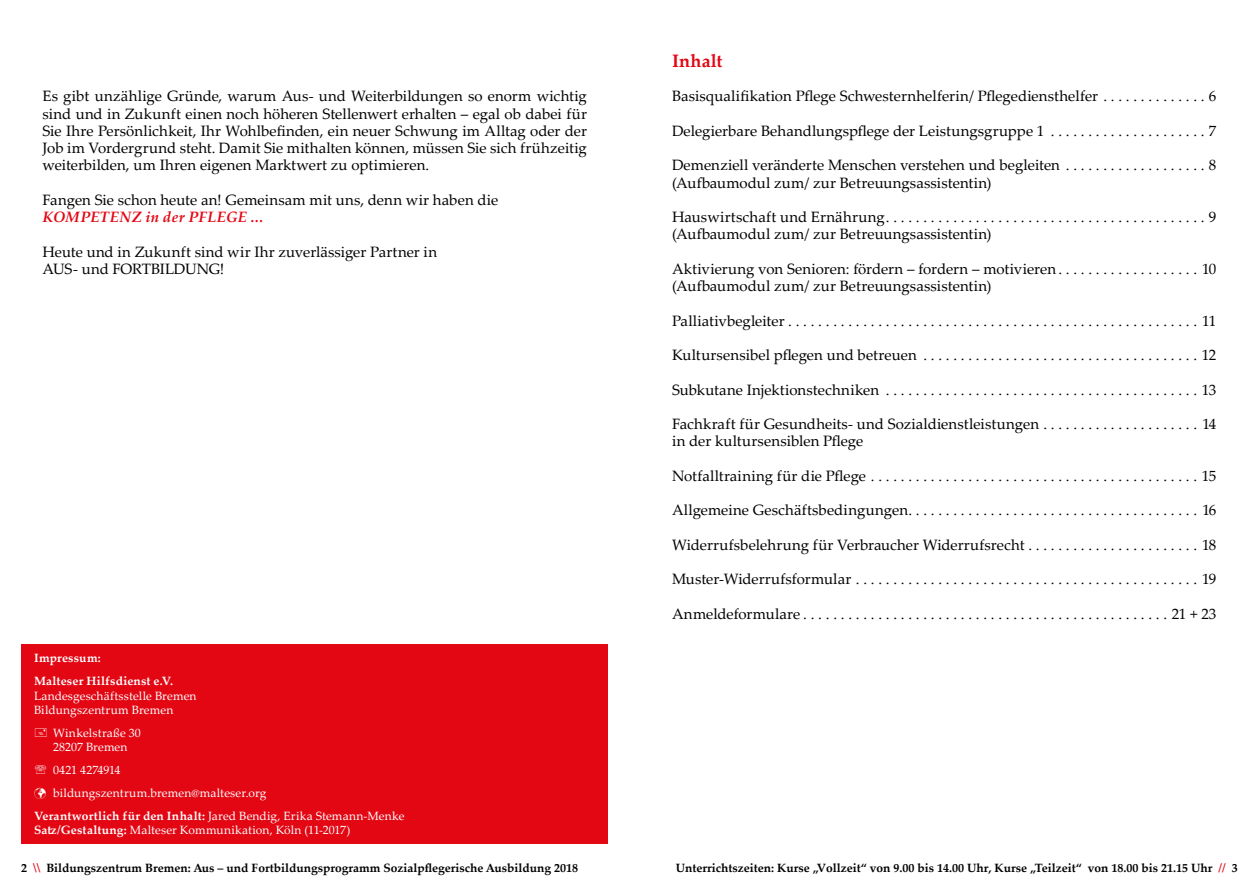
<style>
.page{position:relative;width:1259px;height:893px;background:#fff}
.page>*{position:absolute;margin:0;border:0;box-sizing:border-box;transform-origin:0 0}
.t1{font:700 18px "Palatino Linotype";letter-spacing:.01em;color:#e30613}
.t2{font:15px/17.2px "Palatino Linotype";letter-spacing:.005em;color:#000}
.t3{font:italic 700 15px "Palatino Linotype";letter-spacing:.025em;color:#e30613}
.t4{font:12px/14.4px "Palatino Linotype";letter-spacing:.01em;color:#fff}
.t5{font:700 12px "Palatino Linotype";color:#000}
.t6{font:700 12px/23px "Palatino Linotype";letter-spacing:.015em;color:#fff}
.s1{font-weight:700}
.s2{color:#e30613}
</style>
<div class="page">
<div style="left:21px;top:644px;width:587px;height:200px;background:#e30613"></div>
<p class="t2" style="left:43px;top:87px;width:546px;text-align:justify">Es gibt unzählige Gründe, warum Aus- und Weiterbildungen so enorm wichtig sind und in Zukunft einen noch höheren Stellenwert erhalten – egal ob dabei für Sie Ihre Persönlichkeit, Ihr Wohlbefinden, ein neuer Schwung im Alltag oder der Job im Vordergrund steht. Damit Sie mithalten können, müssen Sie sich frühzeitig weiterbilden, um Ihren eigenen Marktwert zu optimieren.</p>
<p class="t2" style="left:43px;top:190px;width:457px">Fangen Sie schon heute an! Gemeinsam mit uns, denn wir haben die</p>
<p class="t3" style="left:43px;top:206px;width:222px">KOMPETENZ in der PFLEGE ...</p>
<p class="t2" style="left:43px;top:242px;width:396px">Heute und in Zukunft sind wir Ihr zuverlässiger Partner in<br>AUS- und FORTBILDUNG!</p>
<p class="t6" style="left:34px;top:646px;width:141px">Impressum:<br>Malteser Hilfsdienst e.V.</p>
<p class="t4" style="left:34px;top:688px;width:164px">Landesgeschäftsstelle Bremen<br>Bildungszentrum Bremen</p>
<p class="t4" style="left:53px;top:725px;width:89px">Winkelstraße 30<br>28207 Bremen</p>
<p class="t4" style="left:53px;top:762px;width:69px">0421 4274914</p>
<p class="t4" style="left:34px;top:781px;width:372px;line-height:23px">✓ bildungszentrum.bremen@malteser.org<br><span class="s1">Verantwortlich für den Inhalt:</span> Jared Bendig, Erika Stemann-Menke</p>
<p class="t4" style="left:34px;top:823px;width:318px"><span class="s1">Satz/Gestaltung:</span> Malteser Kommunikation, Köln (11-2017)</p>
<p class="t1" style="left:672px;top:48px;width:52px">Inhalt</p>
<p class="t2" style="left:672px;top:87px;width:546px">Basisqualifikation Pflege Schwesternhelferin/ Pflegediensthelfer . . . . . . . . . . . . . . 6</p>
<p class="t2" style="left:672px;top:121px;width:546px">Delegierbare Behandlungspflege der Leistungsgruppe 1 . . . . . . . . . . . . . . . . . . . . . 7</p>
<p class="t2" style="left:672px;top:156px;width:546px">Demenziell veränderte Menschen verstehen und begleiten . . . . . . . . . . . . . . . . . . . 8 (Aufbaumodul zum/ zur Betreuungsassistentin)</p>
<p class="t2" style="left:672px;top:208px;width:546px">Hauswirtschaft und Ernährung . . . . . . . . . . . . . . . . . . . . . . . . . . . . . . . . . . . . . . . . . . . 9 (Aufbaumodul zum/ zur Betreuungsassistentin)</p>
<p class="t2" style="left:672px;top:259px;width:546px">Aktivierung von Senioren: fördern – fordern – motivieren . . . . . . . . . . . . . . . . . . . 10 (Aufbaumodul zum/ zur Betreuungsassistentin)</p>
<p class="t2" style="left:672px;top:311px;width:546px">Palliativbegleiter.......................................................11</p>
<p class="t2" style="left:672px;top:346px;width:546px">Kultursensibel pflegen und betreuen . . . . . . . . . . . . . . . . . . . . . . . . . . . . . . . . . . . . . 12</p>
<p class="t2" style="left:672px;top:380px;width:546px">Subkutane Injektionstechniken . . . . . . . . . . . . . . . . . . . . . . . . . . . . . . . . . . . . . . . . . . 13</p>
<p class="t2" style="left:672px;top:415px;width:546px">Fachkraft für Gesundheits- und Sozialdienstleistungen . . . . . . . . . . . . . . . . . . . . . 14 in der kultursensiblen Pflege</p>
<p class="t2" style="left:672px;top:466px;width:546px">Notfalltraining für die Pflege . . . . . . . . . . . . . . . . . . . . . . . . . . . . . . . . . . . . . . . . . . . . 15</p>
<p class="t2" style="left:672px;top:501px;width:546px">Allgemeine Geschäftsbedingungen . . . . . . . . . . . . . . . . . . . . . . . . . . . . . . . . . . . . . . . 16</p>
<p class="t2" style="left:672px;top:535px;width:546px">Widerrufsbelehrung für Verbraucher Widerrufsrecht . . . . . . . . . . . . . . . . . . . . . . . 18</p>
<p class="t2" style="left:672px;top:570px;width:546px">Muster-Widerrufsformular . . . . . . . . . . . . . . . . . . . . . . . . . . . . . . . . . . . . . . . . . . . . . . 19</p>
<p class="t2" style="left:672px;top:604px;width:546px">Anmeldeformulare . . . . . . . . . . . . . . . . . . . . . . . . . . . . . . . . . . . . . . . . . . . . . . . . . 21 + 23</p>
<p class="t5" style="left:21px;top:859px;width:558px">2 <span class="s2">\\</span> Bildungszentrum Bremen: Aus – und Fortbildungsprogramm Sozialpflegerische Ausbildung 2018</p>
<p class="t5" style="left:676px;top:859px;width:563px">Unterrichtszeiten: Kurse „Vollzeit“ von 9.00 bis 14.00 Uhr, Kurse „Teilzeit“ von 18.00 bis 21.15 Uhr <span class="s2">//</span> 3</p>
</div>
